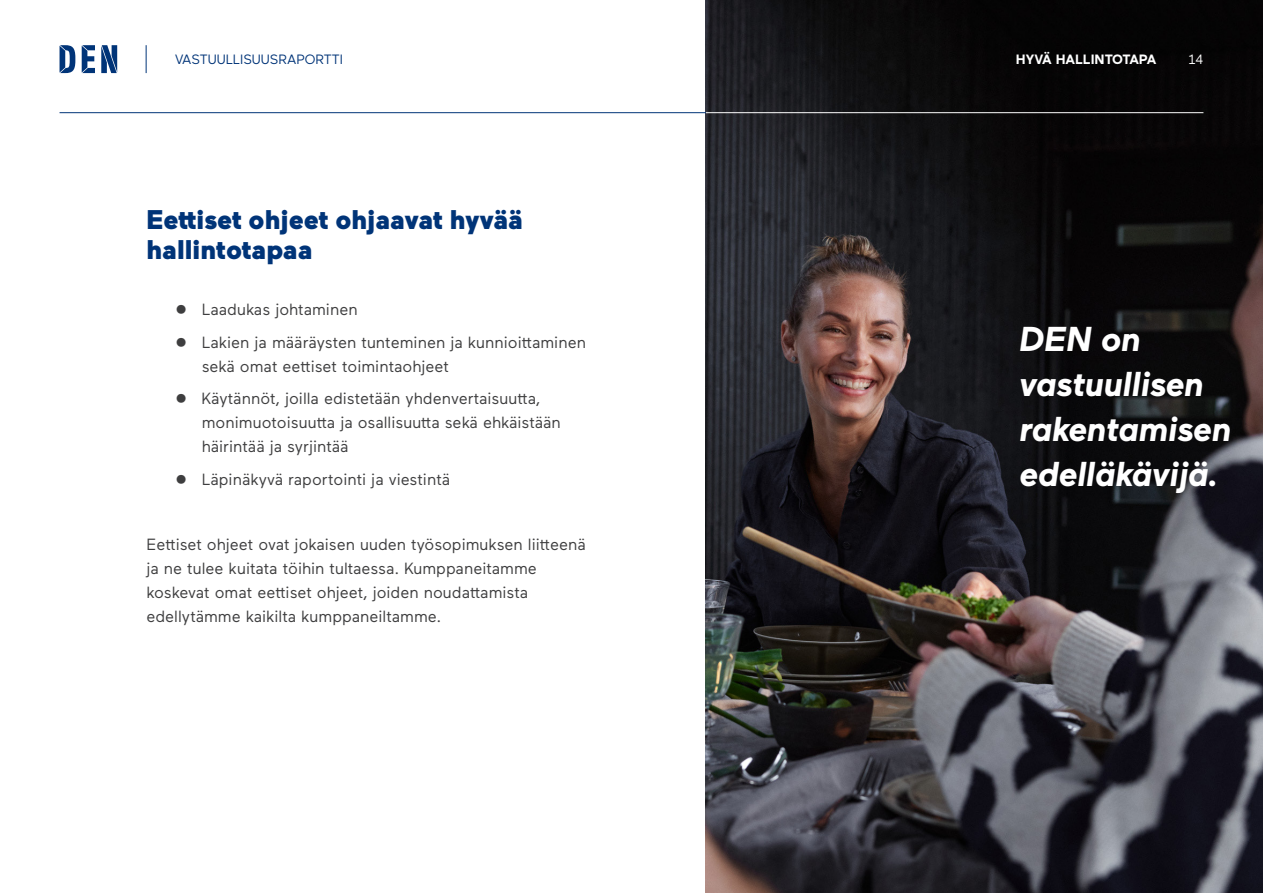
<style>
.page{position:relative;width:1263px;height:893px;background:#fff}
.page>*{position:absolute;margin:0;border:0;box-sizing:border-box;transform-origin:0 0}
.Nosto{font:italic 700 34.5px/45px "Maax";letter-spacing:-.01em;color:#fff}
.Otsikko{font:900 27px/30px "Maax";color:#003478}
.bullet{font:16.2px/24px "Maax";color:#3e3e3f}
.Leipis{font:16.2px/24px "Maax";color:#3e3e3f}
.t1{font:13.5px "Maax";color:#003478}
.ylä{font:700 13.5px "Maax";color:#fff}
.t2{font:13.5px "Maax";color:#fff}
</style>
<div class="page">
<img style="left:706px;top:0;width:557px;height:893px">
<hr style="left:60px;top:112px;width:646px;height:1px;background:#003478">
<hr style="left:706px;top:112px;width:497px;height:1px;background:#fff">
<svg style="left:82px;top:45px;width:13px;height:28px"></svg>
<svg style="left:101px;top:45px;width:16px;height:28px"></svg>
<svg style="left:60px;top:45px;width:15px;height:28px"></svg>
<svg style="left:146px;top:45px;width:1px;height:28px"></svg>
<p class="t1" style="left:175px;top:51px;width:169px">VASTUULLISUUSRAPORTTI</p>
<p class="ylä" style="left:1016px;top:51px;width:142px">HYVÄ HALLINTOTAPA</p>
<p class="t2" style="left:1188px;top:51px;width:16px">14</p>
<p class="Otsikko" style="left:146px;top:203px;width:378px">Eettiset ohjeet ohjaavat hyvää hallintotapaa</p>
<p class="bullet" style="left:176px;top:297px;width:183px">● Laadukas johtaminen</p>
<p class="bullet" style="left:202px;top:329px;width:386px;text-indent:-26px">● Lakien ja määräysten tunteminen ja kunnioittaminen sekä omat eettiset toimintaohjeet</p>
<p class="bullet" style="left:202px;top:386px;width:361px;text-indent:-26px">● Käytännöt, joilla edistetään yhdenvertaisuutta, monimuotoisuutta ja osallisuutta sekä ehkäistään häirintää ja syrjintää</p>
<p class="bullet" style="left:176px;top:466px;width:275px">● Läpinäkyvä raportointi ja viestintä</p>
<p class="Leipis" style="left:146px;top:531px;width:441px">Eettiset ohjeet ovat jokaisen uuden työsopimuksen liitteenä ja ne tulee kuitata töihin tultaessa. Kumppaneitamme koskevat omat eettiset ohjeet, joiden noudattamista edellytämme kaikilta kumppaneiltamme.</p>
<p class="Nosto" style="left:1019px;top:315px;width:213px">DEN on vastuullisen rakentamisen edelläkävijä.</p>
</div>
